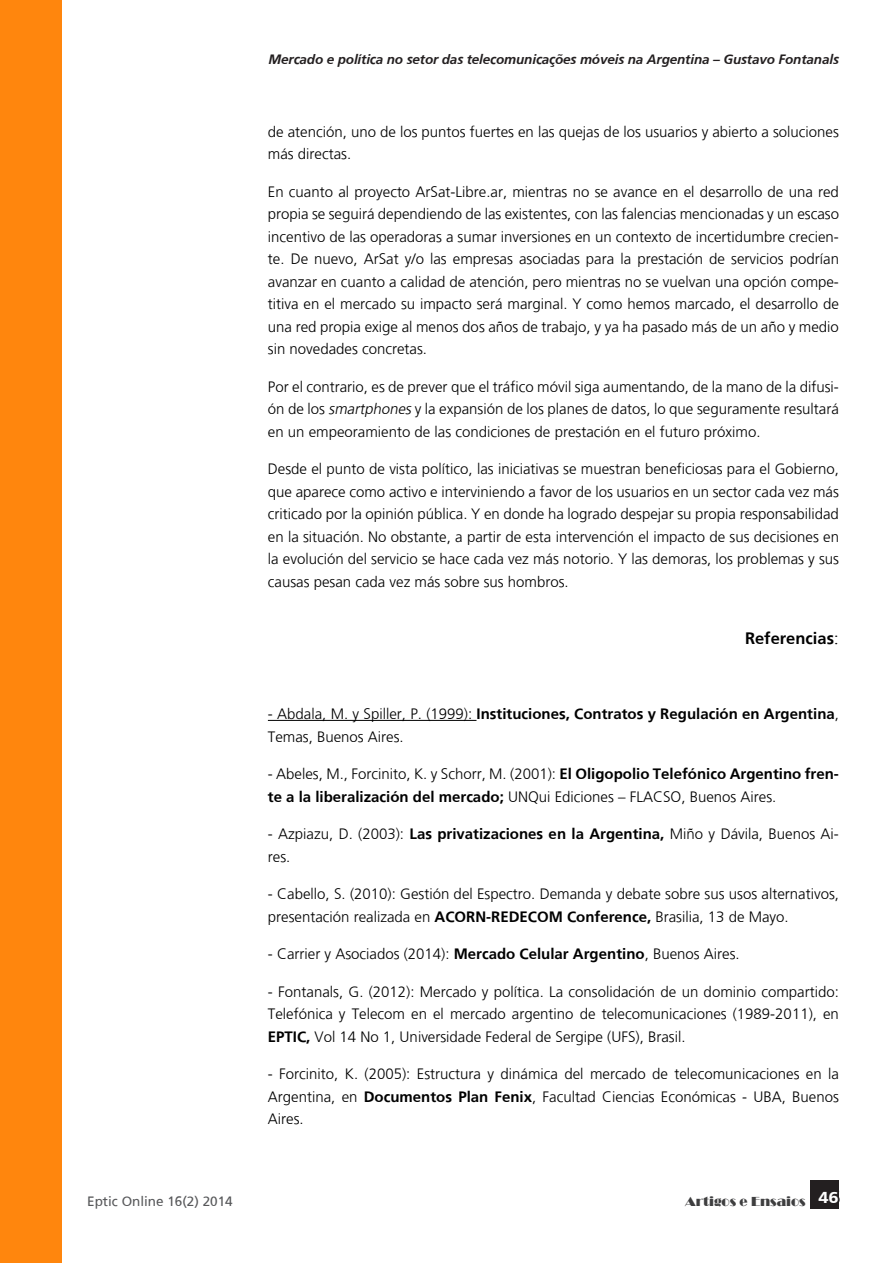
<style>
.page{position:relative;width:893px;height:1263px;background:#fff}
.page>*{position:absolute;margin:0;border:0;box-sizing:border-box;transform-origin:0 0}
.rev_subtitulos{font:700 16.5px "Frutiger";color:#000}
.rev_artigo{font:300 15px/22.5px "Frutiger";color:#000}
.t1{font:italic 700 13.5px "Frutiger";letter-spacing:-.01em;color:#231f20}
.t2{font:13.5px "Frutiger";color:#57585a}
.t3{font:13.5px "Broadway";color:#3e3e3f}
.s1{font-style:italic}
.s2{font-family:"Times New Roman";font-weight:400;font-size:18px}
.s3{font-weight:700}
</style>
<div class="page">
<div style="left:811px;top:1180px;width:28px;height:29px;background:#231f20"></div>
<div style="left:0;top:0;width:62px;height:1263px;background:#ff860d"></div>
<hr style="left:268px;top:720px;width:208px;height:1px;background:#000">
<p class="t1" style="left:269px;top:52px;width:572px">Mercado e política no setor das telecomunicações móveis na Argentina – Gustavo Fontanals</p>
<p class="rev_artigo" style="left:268px;top:120px;width:572px">de atención, uno de los puntos fuertes en las quejas de los usuarios y abierto a soluciones más directas.</p>
<p class="rev_artigo" style="left:268px;top:180px;width:573px;text-align:justify">En cuanto al proyecto ArSat-Libre.ar, mientras no se avance en el desarrollo de una red propia se seguirá dependiendo de las existentes, con las falencias mencionadas y un escaso incentivo de las operadoras a sumar inversiones en un contexto de incertidumbre crecien&shy;te. De nuevo, ArSat y/o las empresas asociadas para la prestación de servicios podrían avanzar en cuanto a calidad de atención, pero mientras no se vuelvan una opción compe&shy;titiva en el mercado su impacto será marginal. Y como hemos marcado, el desarrollo de una red propia exige al menos dos años de trabajo, y ya ha pasado más de un año y medio sin novedades concretas.</p>
<p class="rev_artigo" style="left:268px;top:375px;width:573px;text-align:justify">Por el contrario, es de prever que el tráfico móvil siga aumentando, de la mano de la difusi&shy;ón de los <span class="s1">smartphones</span>y la expansión de los planes de datos, lo que seguramente resultará en un empeoramiento de las condiciones de prestación en el futuro próximo.</p>
<p class="rev_artigo" style="left:268px;top:458px;width:573px;text-align:justify">Desde el punto de vista político, las iniciativas se muestran beneficiosas para el Gobierno, que aparece como activo e interviniendo a favor de los usuarios en un sector cada vez más criticado por la opinión pública. Y en donde ha logrado despejar su propia responsabilidad en la situación. No obstante, a partir de esta intervención el impacto de sus decisiones en la evolución del servicio se hace cada vez más notorio. Y las demoras, los problemas y sus causas pesan cada vez más sobre sus hombros.</p>
<p class="rev_subtitulos" style="left:745px;top:628px;width:95px">Referencias<span class="s2">:</span></p>
<p class="rev_artigo" style="left:268px;top:703px;width:573px">- Abdala, M. y Spiller, P. (1999): <span class="s3">Instituciones, Contratos y Regulación en Argentina</span>,<br>Temas, Buenos Aires.</p>
<p class="rev_artigo" style="left:268px;top:763px;width:573px">- Abeles, M., Forcinito, K. y Schorr, M. (2001): <span class="s3">El Oligopolio Telefónico Argentino fren&shy;te a la liberalización del mercado;</span> UNQui Ediciones – FLACSO, Buenos Aires.</p>
<p class="rev_artigo" style="left:268px;top:823px;width:573px">- Azpiazu, D. (2003): <span class="s3">Las privatizaciones en la Argentina,</span> Miño y Dávila, Buenos Ai&shy;res.</p>
<p class="rev_artigo" style="left:268px;top:883px;width:573px">- Cabello, S. (2010): Gestión del Espectro. Demanda y debate sobre sus usos alternativos, presentación realizada en <span class="s3">ACORN-REDECOM Conference,</span> Brasilia, 13 de Mayo.</p>
<p class="rev_artigo" style="left:268px;top:943px;width:473px">- Carrier y Asociados (2014): <span class="s3">Mercado Celular Argentino</span>, Buenos Aires.</p>
<p class="rev_artigo" style="left:268px;top:980px;width:573px;text-align:justify">- Fontanals, G. (2012): Mercado y política. La consolidación de un dominio compartido:<br>Telefónica y Telecom en el mercado argentino de telecomunicaciones (1989-2011), en <span class="s3">EPTIC,</span> Vol 14 No 1, Universidade Federal de Sergipe (UFS), Brasil.</p>
<p class="rev_artigo" style="left:268px;top:1063px;width:573px;text-align:justify">- Forcinito, K. (2005): Estructura y dinámica del mercado de telecomunicaciones en la Argentina, en <span class="s3">Documentos Plan Fenix</span>, Facultad Ciencias Económicas - UBA, Buenos Aires.</p>
<p class="t2" style="left:87px;top:1193px;width:147px">Eptic Online 16(2) 2014</p>
<p class="t3" style="left:685px;top:1194px;width:155px">Artigos e Ensaios <sup>46</sup></p>
</div>
